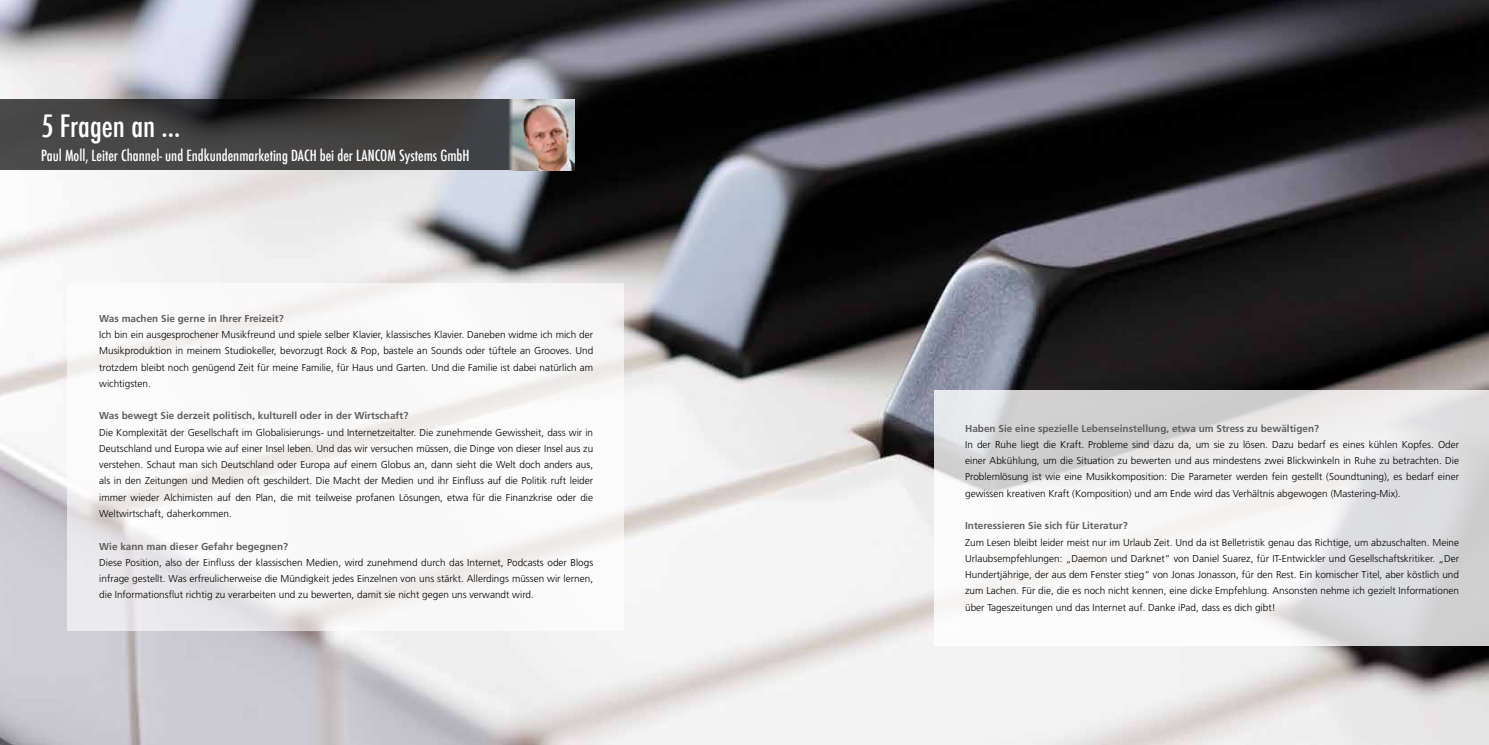
<style>
.page{position:relative;width:1489px;height:745px;background:#fff}
.page>*{position:absolute;margin:0;border:0;box-sizing:border-box;transform-origin:0 0}
.t1{font:500 condensed 30px "Futura";color:#fff}
.t2{font:500 condensed 15px "Futura";color:#fff}
.t3{font:300 10px/16.2px "Frutiger";color:#000;text-align:justify}
.t4{font:700 10px "Frutiger";color:#616060}
</style>
<div class="page">
<img style="left:0;top:0;width:1488px;height:744px">
<svg style="left:67px;top:283px;width:557px;height:347px"></svg>
<svg style="left:933px;top:390px;width:555px;height:255px"></svg>
<svg style="left:0;top:99px;width:507px;height:71px;background:#3d3d3d"></svg>
<img style="left:507px;top:99px;width:67px;height:71px">
<h1 class="t1" style="left:41px;top:106px;width:141px">5 Fragen an ...</h1>
<h2 class="t2" style="left:41px;top:146px;width:430px">Paul Moll, Leiter Channel- und Endkundenmarketing DACH bei der LANCOM Systems GmbH</h2>
<p class="t4" style="left:99px;top:312px;width:186px">Was machen Sie gerne in Ihrer Freizeit?</p>
<p class="t3" style="left:99px;top:326px;width:495px">Ich bin ein ausgesprochener Musikfreund und spiele selber Klavier, klassisches Klavier. Daneben widme ich mich der Musikproduktion in meinem Studiokeller, bevorzugt Rock &amp; Pop, bastele an Sounds oder tüftele an Grooves. Und trotzdem bleibt noch genügend Zeit für meine Familie, für Haus und Garten. Und die Familie ist dabei natürlich am wichtigsten.</p>
<p class="t4" style="left:99px;top:410px;width:310px">Was bewegt Sie derzeit politisch, kulturell oder in der Wirtschaft?</p>
<p class="t3" style="left:99px;top:424px;width:495px">Die Komplexität der Gesellschaft im Globalisierungs- und Internetzeitalter. Die zunehmende Gewissheit, dass wir in Deutschland und Europa wie auf einer Insel leben. Und das wir versuchen müssen, die Dinge von dieser Insel aus zu verstehen. Schaut man sich Deutschland oder Europa auf einem Globus an, dann sieht die Welt doch anders aus, als in den Zeitungen und Medien oft geschildert. Die Macht der Medien und ihr Einfluss auf die Politik ruft leider immer wieder Alchimisten auf den Plan, die mit teilweise profanen Lösungen, etwa für die Finanzkrise oder die Weltwirtschaft, daherkommen.</p>
<p class="t4" style="left:99px;top:540px;width:190px">Wie kann man dieser Gefahr begegnen?</p>
<p class="t3" style="left:99px;top:554px;width:495px">Diese Position, also der Einfluss der klassischen Medien, wird zunehmend durch das Internet, Podcasts oder Blogs infrage gestellt. Was erfreulicherweise die Mündigkeit jedes Einzelnen von uns stärkt. Allerdings müssen wir lernen, die Informationsflut richtig zu verarbeiten und zu bewerten, damit sie nicht gegen uns verwandt wird.</p>
<p class="t4" style="left:965px;top:422px;width:355px">Haben Sie eine spezielle Lebenseinstellung, etwa um Stress zu bewältigen?</p>
<p class="t3" style="left:965px;top:436px;width:495px">In der Ruhe liegt die Kraft. Probleme sind dazu da, um sie zu lösen. Dazu bedarf es eines kühlen Kopfes. Oder einer Abkühlung, um die Situation zu bewerten und aus mindestens zwei Blickwinkeln in Ruhe zu betrachten. Die Problemlösung ist wie eine Musikkomposition: Die Parameter werden fein gestellt (Soundtuning), es bedarf einer gewissen kreativen Kraft (Komposition) und am Ende wird das Verhältnis abgewogen (Mastering-Mix).</p>
<p class="t4" style="left:965px;top:519px;width:164px">Interessieren Sie sich für Literatur?</p>
<p class="t3" style="left:965px;top:533px;width:495px">Zum Lesen bleibt leider meist nur im Urlaub Zeit. Und da ist Belletristik genau das Richtige, um abzuschalten. Meine Urlaubsempfehlungen: „Daemon und Darknet“ von Daniel Suarez, für IT-Entwickler und Gesellschaftskritiker. „Der Hundertjährige, der aus dem Fenster stieg“ von Jonas Jonasson, für den Rest. Ein komischer Titel, aber köstlich und zum Lachen. Für die, die es noch nicht kennen, eine dicke Empfehlung. Ansonsten nehme ich gezielt Informationen über Tageszeitungen und das Internet auf. Danke iPad, dass es dich gibt!</p>
</div>
